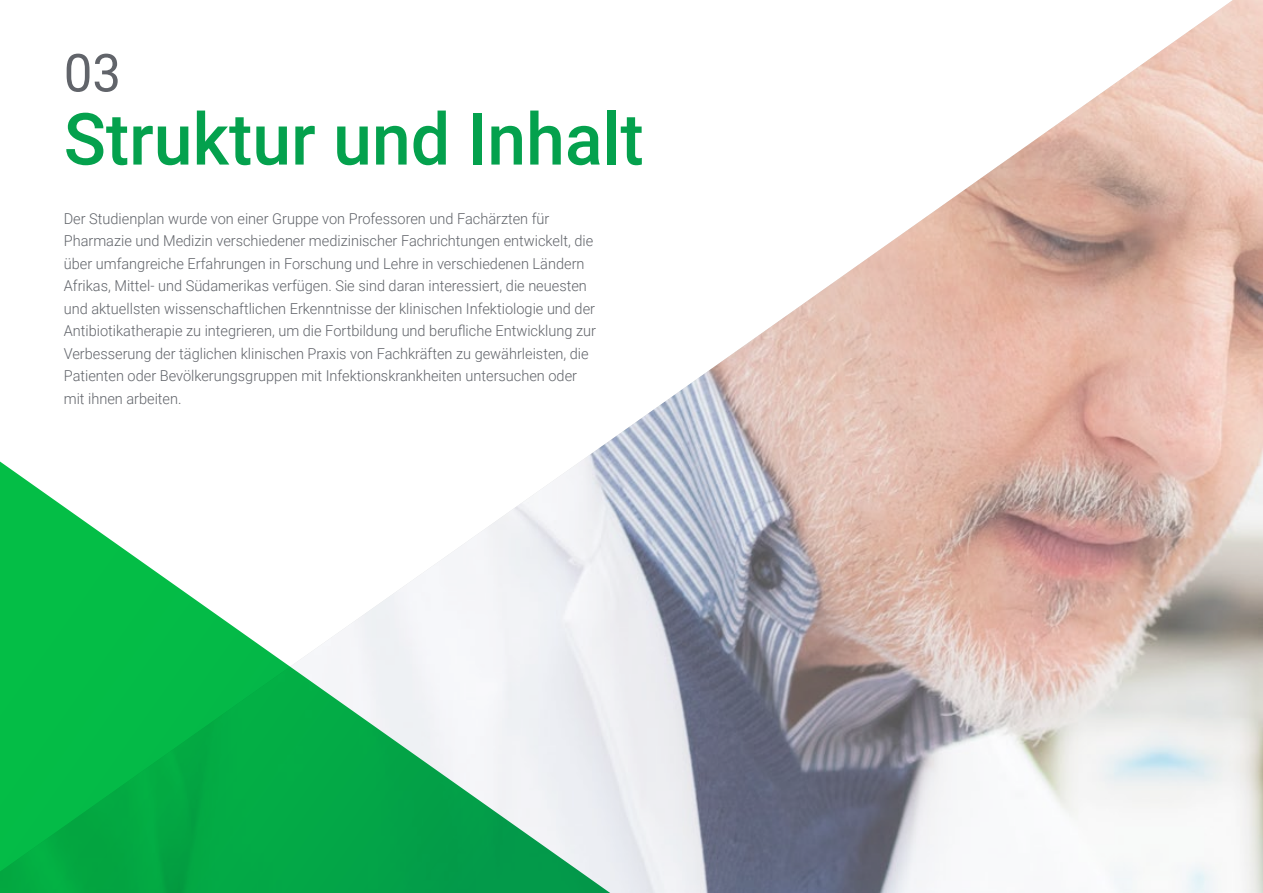
<style>
.page{position:relative;width:1263px;height:893px;background:#fff}
.page>*{position:absolute;margin:0;border:0;box-sizing:border-box;transform-origin:0 0}
.t1{font:500 72px "Roboto";color:#04a14d}
.t2{font:52.5px "Roboto";color:#61646a}
.t3{font:300 15px/22.5px "Roboto";color:#61646a}
</style>
<div class="page">
<img style="left:602px;top:0;width:661px;height:893px">
<svg style="left:0;top:446px;width:640px;height:447px"></svg>
<h2 class="t2" style="left:64px;top:36px;width:59px">03</h2>
<h1 class="t1" style="left:64px;top:89px;width:581px">Struktur und Inhalt</h1>
<p class="t3" style="left:64px;top:207px;width:534px">Der Studienplan wurde von einer Gruppe von Professoren und Fachärzten für Pharmazie und Medizin verschiedener medizinischer Fachrichtungen entwickelt, die über umfangreiche Erfahrungen in Forschung und Lehre in verschiedenen Ländern Afrikas, Mittel- und Südamerikas verfügen. Sie sind daran interessiert, die neuesten und aktuellsten wissenschaftlichen Erkenntnisse der klinischen Infektiologie und der Antibiotikatherapie zu integrieren, um die Fortbildung und berufliche Entwicklung zur Verbesserung der täglichen klinischen Praxis von Fachkräften zu gewährleisten, die Patienten oder Bevölkerungsgruppen mit Infektionskrankheiten untersuchen oder mit ihnen arbeiten.</p>
</div>
